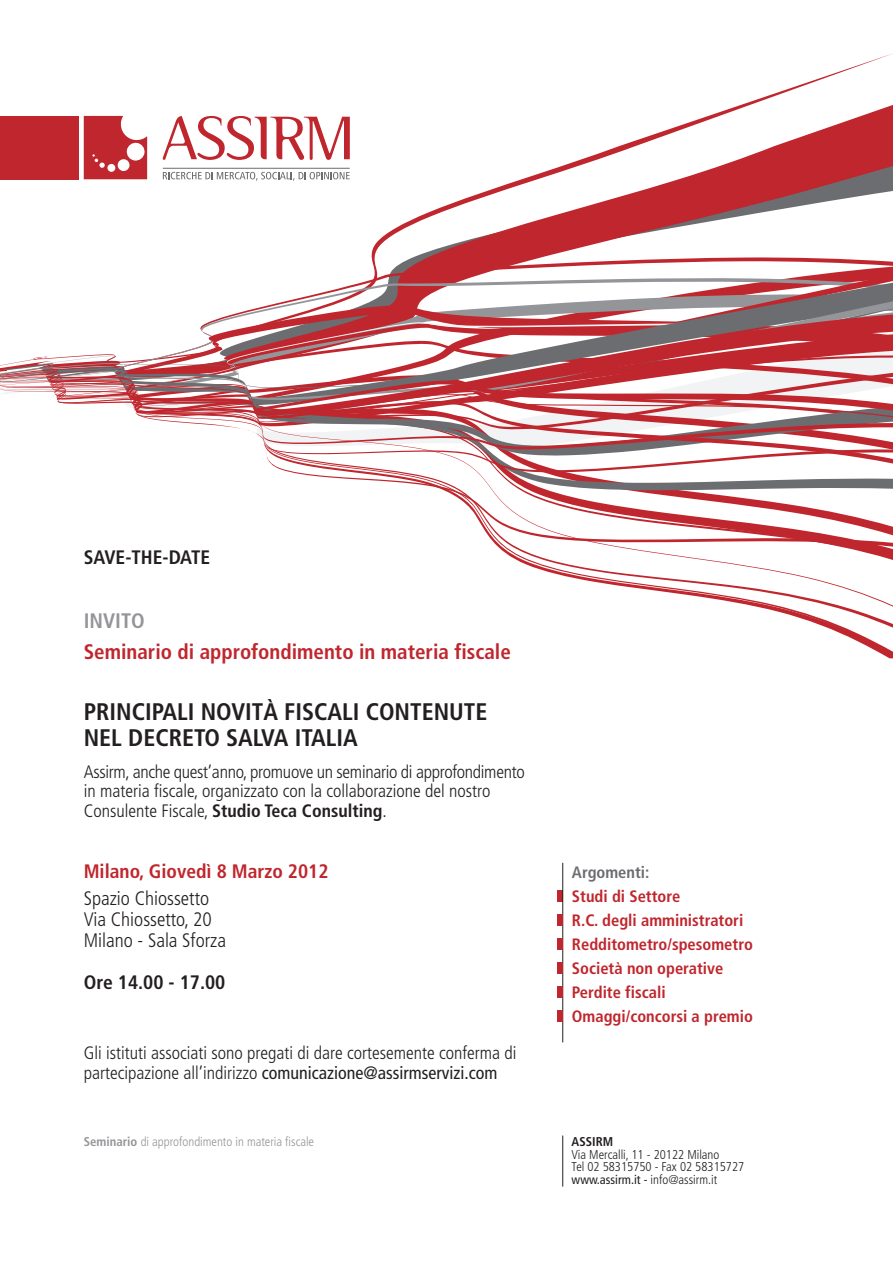
<style>
.page{position:relative;width:893px;height:1263px;background:#fff}
.page>*{position:absolute;margin:0;border:0;box-sizing:border-box;transform-origin:0 0}
.t1{font:700 condensed 24px/25.5px "Frutiger";color:#231f20}
.t2{font:700 condensed 21px "Frutiger";color:#c0262d}
.t3{font:700 condensed 21px "Frutiger";color:#939598}
.t4{font:300 condensed 19.5px/21px "Frutiger";color:#231f20}
.t5{font:700 condensed 19.5px "Frutiger";color:#231f20}
.t6{font:700 condensed 19.5px "Frutiger";color:#c0262d}
.t7{font:300 condensed 18px/19.5px "Frutiger";color:#231f20}
.t8{font:700 condensed 16.5px/24px "Frutiger";color:#c0262d}
.t9{font:700 condensed 16.5px "Frutiger";color:#6c6d70}
.t10{font:300 condensed 12.75px/12.8px "Frutiger";color:#231f20}
.t11{font:300 condensed 12.75px "Frutiger";color:#939598}
.t12{font:700 condensed 12.75px "Frutiger";color:#231f20}
.s1{font-weight:700}
.s2{font-weight:400}
</style>
<div class="page">
<svg style="left:0;top:105px;width:893px;height:152px"></svg>
<svg style="left:371px;top:257px;width:522px;height:18px"></svg>
<svg style="left:360px;top:275px;width:533px;height:8px"></svg>
<svg style="left:498px;top:547px;width:395px;height:81px"></svg>
<svg style="left:287px;top:283px;width:606px;height:18px"></svg>
<svg style="left:231px;top:301px;width:662px;height:14px"></svg>
<svg style="left:200px;top:315px;width:693px;height:26px"></svg>
<svg style="left:166px;top:421px;width:727px;height:126px"></svg>
<svg style="left:0;top:341px;width:893px;height:80px"></svg>
<div style="left:557px;top:890px;width:6px;height:12px;background:#c0262d"></div>
<svg style="left:84px;top:116px;width:63px;height:63px"></svg>
<svg style="left:163px;top:116px;width:187px;height:44px"></svg>
<hr style="left:163px;top:168px;width:187px;height:1px;background:#6c6d70">
<svg style="left:163px;top:172px;width:187px;height:9px"></svg>
<hr style="left:562px;top:1136px;width:1px;height:51px;background:#231f20">
<hr style="left:562px;top:863px;width:1px;height:179px;background:#231f20">
<div style="left:0;top:116px;width:78px;height:63px;background:#c0262d"></div>
<div style="left:557px;top:914px;width:6px;height:12px;background:#c0262d"></div>
<div style="left:557px;top:938px;width:6px;height:12px;background:#c0262d"></div>
<div style="left:557px;top:962px;width:6px;height:12px;background:#c0262d"></div>
<div style="left:557px;top:986px;width:6px;height:12px;background:#c0262d"></div>
<div style="left:557px;top:1010px;width:6px;height:12px;background:#c0262d"></div>
<p class="t5" style="left:84px;top:549px;width:128px">SAVE-THE-DATE</p>
<p class="t3" style="left:84px;top:612px;width:63px">INVITO</p>
<p class="t2" style="left:84px;top:643px;width:429px">Seminario di approfondimento in materia fiscale</p>
<h1 class="t1" style="left:84px;top:701px;width:405px">PRINCIPALI NOVITÀ FISCALI CONTENUTE<br>NEL DECRETO SALVA ITALIA</h1>
<p class="t7" style="left:84px;top:763px;width:442px">Assirm, anche quest’anno, promuove un seminario di approfondimento in materia fiscale, organizzato con la collaborazione del nostro<br>Consulente Fiscale, <span class="s1">Studio Teca Consulting</span>.</p>
<p class="t6" style="left:84px;top:864px;width:246px">Milano, Giovedì 8 Marzo 2012</p>
<p class="t9" style="left:572px;top:865px;width:79px">Argomenti:</p>
<p class="t8" style="left:572px;top:885px;width:182px">Studi di Settore<br>R.C. degli amministratori<br>Redditometro/spesometro<br>Società non operative<br>Perdite fiscali<br>Omaggi/concorsi a premio</p>
<p class="t4" style="left:84px;top:889px;width:144px">Spazio Chiossetto<br>Via Chiossetto, 20<br>Milano - Sala Sforza</p>
<p class="t5" style="left:84px;top:975px;width:143px">Ore 14.00 - 17.00</p>
<p class="t7" style="left:84px;top:1045px;width:434px">Gli istituti associati sono pregati di dare cortesemente conferma di partecipazione all’indirizzo <span class="s2">comunicazione@assirmservizi.com</span></p>
<p class="t11" style="left:84px;top:1136px;width:232px"><span class="s1">Seminario</span> di approfondimento in materia fiscale</p>
<p class="t12" style="left:571px;top:1136px;width:43px">ASSIRM</p>
<p class="t10" style="left:571px;top:1149px;width:174px">Via Mercalli, 11 - 20122 Milano<br>Tel 02 58315750 - Fax 02 58315727 <span class="s2">www.assirm.it -</span> info@assirm.it</p>
</div>
